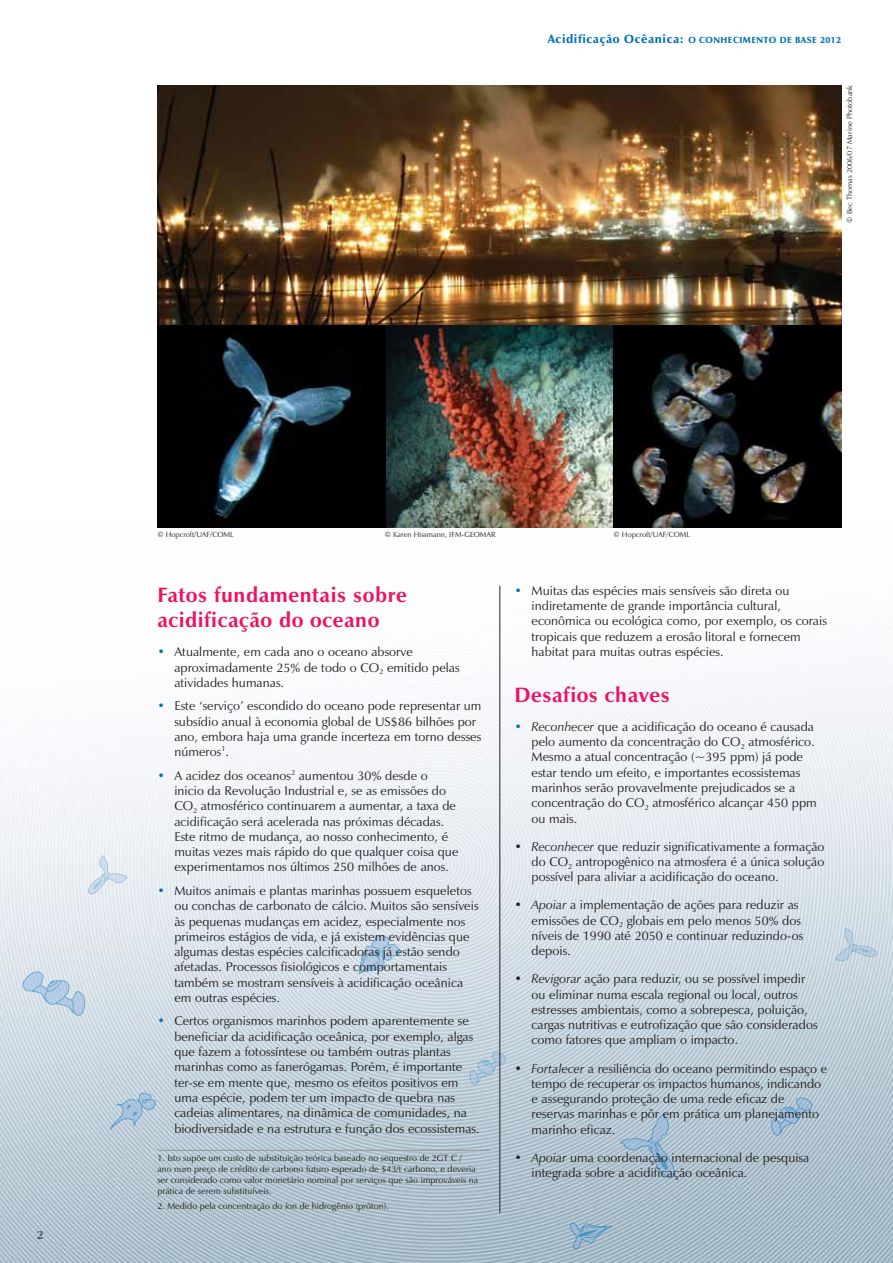
<style>
.page{position:relative;width:893px;height:1263px;background:#fff}
.page>*{position:absolute;margin:0;border:0;box-sizing:border-box;transform-origin:0 0}
.t1{font:700 21px/25.2px "Zapf Humanist 601 BT";letter-spacing:.025em;color:#ed1164}
.t2{font:12.75px/15.3px "Zapf Humanist 601 BT";letter-spacing:.005em;color:#231f20}
.t3{font:700 12px "Zapf Humanist 601 BT";color:#231f20}
.t4{font:9px/10.8px "Zapf Humanist 601 BT";letter-spacing:.005em;color:#231f20}
.t5{font:900 9px "Zapf Humanist 601 BT";letter-spacing:.05em;color:#0072bc}
.t6{font:7.5px "Zapf Humanist 601 BT";letter-spacing:.005em;color:#231f20}
.s1{font-size:12px}
.s2{color:#0072bc}
.s3{font-style:italic}
</style>
<div class="page">
<img style="left:157px;top:85px;width:685px;height:240px">
<img style="left:0;top:527px;width:893px;height:736px">
<svg style="left:569px;top:1222px;width:43px;height:27px"></svg>
<svg style="left:110px;top:1092px;width:47px;height:38px;background:#b0c7d9"></svg>
<svg style="left:770px;top:1096px;width:44px;height:40px;background:#a4bdd1"></svg>
<svg style="left:358px;top:935px;width:42px;height:39px;background:#b8cfe2"></svg>
<svg style="left:620px;top:1113px;width:56px;height:66px;background:#a6becf"></svg>
<svg style="left:20px;top:969px;width:65px;height:47px;background:#c3d5e5"></svg>
<svg style="left:469px;top:1050px;width:39px;height:35px"></svg>
<svg style="left:87px;top:854px;width:40px;height:42px;background:#dde7ef"></svg>
<svg style="left:835px;top:927px;width:42px;height:35px"></svg>
<hr style="left:157px;top:1150px;width:333px;height:1px;background:#939598">
<hr style="left:500px;top:586px;width:1px;height:627px;background:#231f20">
<img style="left:386px;top:325px;width:228px;height:202px">
<img style="left:157px;top:325px;width:229px;height:202px">
<img style="left:614px;top:325px;width:228px;height:202px">
<p class="t5" style="left:548px;top:34px;width:295px"><span class="s1">Acidificação Ocêanica:</span> O CONHECIMENTO DE BASE 2012</p>
<p class="t6" style="left:845px;top:223px;width:139px;rotate:-90deg">© Bec Thomas 2006/07 Marine Photobank</p>
<p class="t3" style="left:37px;top:1228px;width:8px">2</p>
<p class="t6" style="left:157px;top:530px;width:78px">© Hopcroft/UAF/COML</p>
<p class="t6" style="left:385px;top:530px;width:112px">© Karen Hissmann, IFM-GEOMAR</p>
<p class="t6" style="left:614px;top:530px;width:78px">© Hopcroft/UAF/COML</p>
<p class="t1" style="left:157px;top:582px;width:251px">Fatos fundamentais sobre acidificação do oceano</p>
<p class="t2" style="left:174px;top:644px;width:287px;text-indent:-17px"><span class="s2">•</span> Atualmente, em cada ano o oceano absorve aproximadamente 25% de todo o CO<sub>2</sub> emitido pelas atividades humanas.</p>
<p class="t2" style="left:174px;top:698px;width:309px;text-indent:-17px"><span class="s2">•</span> Este ‘serviço’ escondido do oceano pode representar um subsídio anual à economia global de US$86 bilhões por ano, embora haja uma grande incerteza em torno desses números<sup>1</sup>.</p>
<p class="t2" style="left:174px;top:768px;width:286px;text-indent:-17px"><span class="s2">•</span> A acidez dos oceanos<sup>2</sup> aumentou 30% desde o inicio da Revolução Industrial e, se as emissões do CO<sub>2</sub> atmosférico continuarem a aumentar, a taxa de acidificação será acelerada nas próximas décadas.<br>Este ritmo de mudança, ao nosso conhecimento, é muitas vezes mais rápido do que qualquer coisa que experimentamos nos últimos 250 milhões de anos.</p>
<p class="t2" style="left:174px;top:883px;width:306px;text-indent:-17px"><span class="s2">•</span> Muitos animais e plantas marinhas possuem esqueletos ou conchas de carbonato de cálcio. Muitos são sensíveis às pequenas mudanças em acidez, especialmente nos primeiros estágios de vida, e já existem evidências que algumas destas espécies calcificadoras já estão sendo afetadas. Processos fisiológicos e comportamentais também se mostram sensíveis à acidificação oceânica em outras espécies.</p>
<p class="t2" style="left:174px;top:1013px;width:307px;text-indent:-17px"><span class="s2">•</span> Certos organismos marinhos podem aparentemente se beneficiar da acidificação oceânica, por exemplo, algas que fazem a fotossíntese ou também outras plantas marinhas como as fanerógamas. Porém, é importante ter-se em mente que, mesmo os efeitos positivos em uma espécie, podem ter um impacto de quebra nas cadeias alimentares, na dinâmica de comunidades, na biodiversidade e na estrutura e função dos ecossistemas.</p>
<p class="t4" style="left:157px;top:1152px;width:322px">1. Isto supõe um custo de substituição teórica baseado no sequestro de 2GT C / ano num preço de crédito de carbono futuro esperado de $43/t carbono, e deveria ser considerado como valor monetário nominal por serviços que são improváveis na prática de serem substituíveis.</p>
<p class="t4" style="left:157px;top:1200px;width:233px">2. Medido pela concentração do íon de hidrogênio (próton).</p>
<p class="t2" style="left:531px;top:583px;width:297px;text-indent:-17px"><span class="s2">•</span> Muitas das espécies mais sensíveis são direta ou indiretamente de grande importância cultural, econômica ou ecológica como, por exemplo, os corais tropicais que reduzem a erosão litoral e fornecem habitat para muitas outras espécies.</p>
<p class="t1" style="left:514px;top:682px;width:157px">Desafios chaves</p>
<p class="t2" style="left:531px;top:719px;width:287px;text-indent:-17px"><span class="s2">•</span> <span class="s3">Reconhecer</span> que a acidificação do oceano é causada pelo aumento da concentração do CO<sub>2</sub> atmosférico.<br>Mesmo a atual concentração (~395 ppm) já pode estar tendo um efeito, e importantes ecossistemas marinhos serão provavelmente prejudicados se a concentração do CO<sub>2</sub> atmosférico alcançar 450 ppm ou mais.</p>
<p class="t2" style="left:531px;top:839px;width:295px;text-align:justify;text-indent:-17px">• <span class="s3">Reconhecer</span> que reduzir significativamente a formação do CO<sub>2</sub> antropogênico na atmosfera é a única solução possível para aliviar a acidificação do oceano.</p>
<p class="t2" style="left:531px;top:897px;width:273px;text-indent:-17px">• <span class="s3">Apoiar</span> a implementação de ações para reduzir as emissões de CO<sub>2</sub> globais em pelo menos 50% dos níveis de 1990 até 2050 e continuar reduzindo-os depois.</p>
<p class="t2" style="left:531px;top:971px;width:288px;text-indent:-17px">• <span class="s3">Revigorar</span> ação para reduzir, ou se possível impedir ou eliminar numa escala regional ou local, outros estresses ambientais, como a sobrepesca, poluição, cargas nutritivas e eutrofização que são considerados como fatores que ampliam o impacto.</p>
<p class="t2" style="left:531px;top:1060px;width:297px;text-indent:-17px">• <span class="s3">Fortalecer</span> a resiliência do oceano permitindo espaço e tempo de recuperar os impactos humanos, indicando e assegurando proteção de uma rede eficaz de reservas marinhas e pôr em prática um planejamento marinho eficaz.</p>
<p class="t2" style="left:531px;top:1150px;width:279px;text-indent:-17px">• <span class="s3">Apoiar</span> uma coordenação internacional de pesquisa integrada sobre a acidificação oceânica.</p>
</div>
